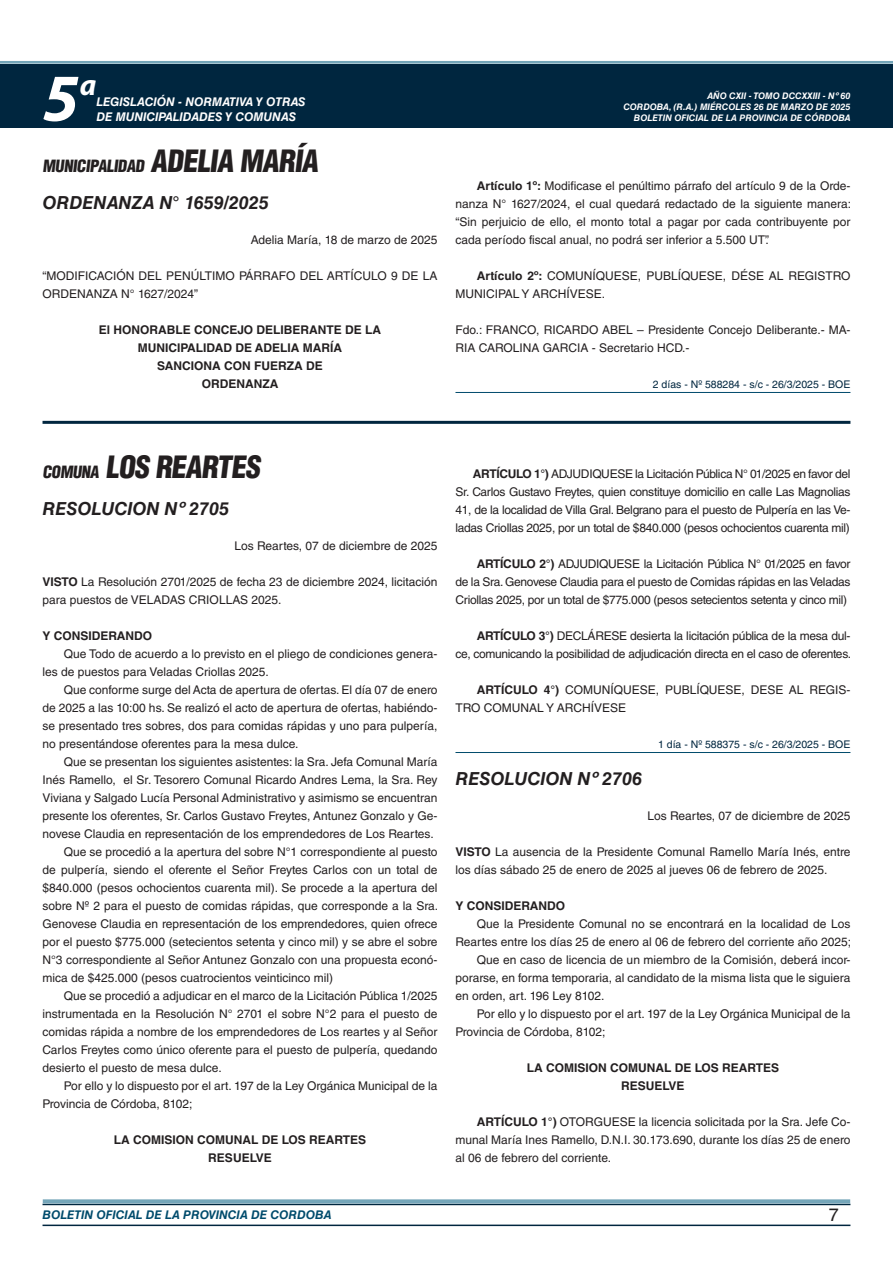
<style>
.page{position:relative;width:893px;height:1263px;background:#fff}
.page>*{position:absolute;margin:0;border:0;box-sizing:border-box;transform-origin:0 0}
.t1{font:italic 700 67.5px "Myriad Pro";color:#fff}
.BASE{font:900 condensed 30px "Helvetica LT Std";color:#231f20}
.t2{font:italic 700 30px "Myriad Pro";color:#fff}
.NOMBRE_DE_MINISTERIO{font:italic 700 18px "Helvetica LT Std";color:#231f20}
.t3{font:18px "Helvetica LT Std";color:#231f20}
.BASE-2{font:900 condensed 16.5px "Helvetica LT Std";color:#231f20}
.TEXTO_BASE{font:12px/18px "Helvetica LT Std";color:#231f20}
.RESUELVE{font:700 12px "Helvetica LT Std";color:#231f20}
.TEXTO_BASE-2{font:12px/18px "Helvetica LT Std";letter-spacing:-.025em;color:#231f20;text-align:right}
.FECHA{font:12px "Helvetica LT Std";color:#231f20}
.t4{font:italic 700 12px "Helvetica LT Std";color:#fff}
.t5{font:italic 700 12px "Helvetica LT Std";color:#004b6c}
.TEXTO_BASE-3{font:700 12px "Helvetica LT Std";color:#231f20}
.FECHA_DE_VENCIMIENTO{font:10.5px "Helvetica LT Std";color:#00263f}
.t6{font:italic 700 9px/10.8px "Helvetica LT Std";color:#fff;text-align:right}
.s1{font-size:30px}
.s2{font-weight:700}
.s3{font-size:16.5px}
</style>
<div class="page">
<div style="left:0;top:61px;width:893px;height:6px;background:#fff;opacity:.75"></div>
<div style="left:0;top:64px;width:893px;height:64px;background:#00263f"></div>
<hr style="left:43px;top:1224px;width:807px;height:2px;background:#00263f">
<div style="left:42px;top:1198px;width:809px;height:8px;background:#fff;opacity:.75"></div>
<hr style="left:455px;top:392px;width:395px;height:1px;background:#004b6c">
<hr style="left:43px;top:421px;width:807px;height:3px;background:#00263f">
<hr style="left:455px;top:752px;width:395px;height:1px;background:#004b6c">
<h1 class="t1" style="left:43px;top:54px;width:38px">5</h1>
<h2 class="t2" style="left:80px;top:66px;width:18px">a</h2>
<p class="t4" style="left:96px;top:95px;width:211px">LEGISLACIÓN - NORMATIVA Y OTRAS</p>
<p class="t4" style="left:96px;top:109px;width:201px">DE MUNICIPALIDADES Y COMUNAS</p>
<p class="BASE-2" style="left:43px;top:155px;width:282px">MUNICIPALIDAD <span class="s1">ADELIA MARÍA</span></p>
<p class="NOMBRE_DE_MINISTERIO" style="left:43px;top:192px;width:228px">ORDENANZA N° 1659/2025</p>
<p class="FECHA" style="left:251px;top:233px;width:188px">Adelia María, 18 de marzo de 2025</p>
<p class="TEXTO_BASE" style="left:43px;top:267px;width:396px">“MODIFICACIÓN DEL PENÚLTIMO PÁRRAFO DEL ARTÍCULO 9 DE LA<br>ORDENANZA N° 1627/2024”</p>
<p class="RESUELVE" style="left:99px;top:322px;width:284px">El HONORABLE CONCEJO DELIBERANTE DE LA</p>
<p class="RESUELVE" style="left:138px;top:340px;width:206px">MUNICIPALIDAD DE ADELIA MARÍA</p>
<p class="RESUELVE" style="left:157px;top:358px;width:167px">SANCIONA CON FUERZA DE</p>
<p class="RESUELVE" style="left:202px;top:376px;width:78px">ORDENANZA</p>
<p class="t6" style="left:623px;top:91px;width:229px">AÑO CXII - TOMO DCCXXIII - Nº 60<br>CORDOBA, (R.A.) MIÉRCOLES 26 DE MARZO DE 2025<br>BOLETIN OFICIAL DE LA PROVINCIA DE CÓRDOBA</p>
<p class="TEXTO_BASE" style="left:455px;top:177px;width:397px;text-align:justify;text-indent:21px"><span class="s2">Artículo 1º:</span> Modificase el penúltimo párrafo del artículo 9 de la Orde&shy;nanza N° 1627/2024, el cual quedará redactado de la siguiente manera: “Sin perjuicio de ello, el monto total a pagar por cada contribuyente por cada período fiscal anual, no podrá ser inferior a 5.500 UT”.</p>
<p class="TEXTO_BASE" style="left:455px;top:267px;width:396px;text-indent:21px"><span class="s2">Artículo 2º:</span> COMUNÍQUESE, PUBLÍQUESE, DÉSE AL REGISTRO<br>MUNICIPAL Y ARCHÍVESE.</p>
<p class="TEXTO_BASE" style="left:455px;top:321px;width:396px">Fdo.: FRANCO, RICARDO ABEL – Presidente Concejo Deliberante.- MA-<br>RIA CAROLINA GARCIA - Secretario HCD.-</p>
<p class="FECHA_DE_VENCIMIENTO" style="left:653px;top:378px;width:199px">2 días - Nº 588284 - s/c - 26/3/2025 - BOE</p>
<p class="BASE" style="left:43px;top:448px;width:224px"><span class="s3">COMUNA</span> LOS REARTES</p>
<p class="NOMBRE_DE_MINISTERIO" style="left:43px;top:498px;width:188px">RESOLUCION Nº 2705</p>
<p class="FECHA" style="left:234px;top:539px;width:205px">Los Reartes, 07 de diciembre de 2025</p>
<p class="TEXTO_BASE" style="left:43px;top:573px;width:396px"><span class="s2">VISTO</span> La Resolución 2701/2025 de fecha 23 de diciembre 2024, licitación para puestos de VELADAS CRIOLLAS 2025.</p>
<p class="TEXTO_BASE-3" style="left:43px;top:628px;width:111px">Y CONSIDERANDO</p>
<p class="TEXTO_BASE" style="left:43px;top:645px;width:396px;text-indent:21px">Que Todo de acuerdo a lo previsto en el pliego de condiciones genera&shy;les de puestos para Veladas Criollas 2025.</p>
<p class="TEXTO_BASE" style="left:43px;top:681px;width:396px;text-align:justify;text-indent:21px">Que conforme surge del Acta de apertura de ofertas. El día 07 de enero de 2025 a las 10:00 hs. Se realizó el acto de apertura de ofertas, habiéndo&shy;se presentado tres sobres, dos para comidas rápidas y uno para pulpería, no presentándose oferentes para la mesa dulce.</p>
<p class="TEXTO_BASE" style="left:43px;top:753px;width:396px;text-align:justify;text-indent:21px">Que se presentan los siguientes asistentes: la Sra. Jefa Comunal María Inés Ramello, el Sr. Tesorero Comunal Ricardo Andres Lema, la Sra. Rey Viviana y Salgado Lucía Personal Administrativo y asimismo se encuentran presente los oferentes, Sr. Carlos Gustavo Freytes, Antunez Gonzalo y Ge&shy;novese Claudia en representación de los emprendedores de Los Reartes.</p>
<p class="TEXTO_BASE" style="left:43px;top:843px;width:397px;text-align:justify;text-indent:21px">Que se procedió a la apertura del sobre N°1 correspondiente al puesto de pulpería, siendo el oferente el Señor Freytes Carlos con un total de $840.000 (pesos ochocientos cuarenta mil). Se procede a la apertura del sobre Nº 2 para el puesto de comidas rápidas, que corresponde a la Sra.<br>Genovese Claudia en representación de los emprendedores, quien ofrece por el puesto $775.000 (setecientos setenta y cinco mil) y se abre el sobre N°3 correspondiente al Señor Antunez Gonzalo con una propuesta econó&shy;mica de $425.000 (pesos cuatrocientos veinticinco mil)</p>
<p class="TEXTO_BASE" style="left:43px;top:987px;width:396px;text-align:justify;text-indent:21px">Que se procedió a adjudicar en el marco de la Licitación Pública 1/2025 instrumentada en la Resolución N° 2701 el sobre N°2 para el puesto de comidas rápida a nombre de los emprendedores de Los reartes y al Señor Carlos Freytes como único oferente para el puesto de pulpería, quedando desierto el puesto de mesa dulce.</p>
<p class="TEXTO_BASE" style="left:43px;top:1077px;width:396px;text-indent:21px">Por ello y lo dispuesto por el art. 197 de la Ley Orgánica Municipal de la<br>Provincia de Córdoba, 8102;</p>
<p class="RESUELVE" style="left:114px;top:1132px;width:254px">LA COMISION COMUNAL DE LOS REARTES</p>
<p class="RESUELVE" style="left:208px;top:1150px;width:65px">RESUELVE</p>
<p class="TEXTO_BASE" style="left:455px;top:465px;width:396px;text-align:justify;text-indent:17px"><span class="s2">ARTÍCULO 1°)</span> ADJUDIQUESE la Licitación Pública N° 01/2025 en favor del Sr. Carlos Gustavo Freytes, quien constituye domicilio en calle Las Magnolias 41, de la localidad de Villa Gral. Belgrano para el puesto de Pulpería en las Ve&shy;ladas Criollas 2025, por un total de $840.000 (pesos ochocientos cuarenta mil)</p>
<p class="TEXTO_BASE" style="left:455px;top:555px;width:396px;text-align:justify;text-indent:21px"><span class="s2">ARTÍCULO 2°)</span> ADJUDIQUESE la Licitación Pública N° 01/2025 en favor de la Sra. Genovese Claudia para el puesto de Comidas rápidas en las Veladas Criollas 2025, por un total de $775.000 (pesos setecientos setenta y cinco mil)</p>
<p class="TEXTO_BASE-2" style="left:455px;top:627px;width:397px"><span class="s2">ARTÍCULO 3°)</span> DECLÁRESE desierta la licitación pública de la mesa dul-<br>ce, comunicando la posibilidad de adjudicación directa en el caso de oferentes.</p>
<p class="TEXTO_BASE" style="left:455px;top:681px;width:396px;text-indent:21px"><span class="s2">ARTÍCULO 4°)</span> COMUNÍQUESE, PUBLÍQUESE, DESE AL REGIS-<br>TRO COMUNAL Y ARCHÍVESE</p>
<p class="FECHA_DE_VENCIMIENTO" style="left:658px;top:738px;width:194px">1 día - Nº 588375 - s/c - 26/3/2025 - BOE</p>
<p class="NOMBRE_DE_MINISTERIO" style="left:455px;top:768px;width:188px">RESOLUCION Nº 2706</p>
<p class="FECHA" style="left:647px;top:809px;width:205px">Los Reartes, 07 de diciembre de 2025</p>
<p class="TEXTO_BASE" style="left:455px;top:843px;width:396px"><span class="s2">VISTO</span> La ausencia de la Presidente Comunal Ramello María Inés, entre los días sábado 25 de enero de 2025 al jueves 06 de febrero de 2025.</p>
<p class="TEXTO_BASE-3" style="left:455px;top:898px;width:111px">Y CONSIDERANDO</p>
<p class="TEXTO_BASE" style="left:455px;top:915px;width:397px;text-align:right">Que la Presidente Comunal no se encontrará en la localidad de Los<br>Reartes entre los días 25 de enero al 06 de febrero del corriente año 2025;</p>
<p class="TEXTO_BASE" style="left:455px;top:951px;width:396px;text-align:justify;text-indent:21px">Que en caso de licencia de un miembro de la Comisión, deberá incor&shy;porarse, en forma temporaria, al candidato de la misma lista que le siguiera en orden, art. 196 Ley 8102.</p>
<p class="TEXTO_BASE" style="left:455px;top:1005px;width:396px;text-indent:21px">Por ello y lo dispuesto por el art. 197 de la Ley Orgánica Municipal de la<br>Provincia de Córdoba, 8102;</p>
<p class="RESUELVE" style="left:527px;top:1060px;width:254px">LA COMISION COMUNAL DE LOS REARTES</p>
<p class="RESUELVE" style="left:621px;top:1078px;width:65px">RESUELVE</p>
<p class="TEXTO_BASE" style="left:455px;top:1113px;width:396px;text-align:justify;text-indent:21px"><span class="s2">ARTÍCULO 1°)</span> OTORGUESE la licencia solicitada por la Sra. Jefe Co&shy;munal María Ines Ramello, D.N.I. 30.173.690, durante los días 25 de enero al 06 de febrero del corriente.</p>
<p class="t5" style="left:43px;top:1208px;width:290px">BOLETIN OFICIAL DE LA PROVINCIA DE CORDOBA</p>
<h3 class="t3" style="left:829px;top:1204px;width:12px">7</h3>
</div>
